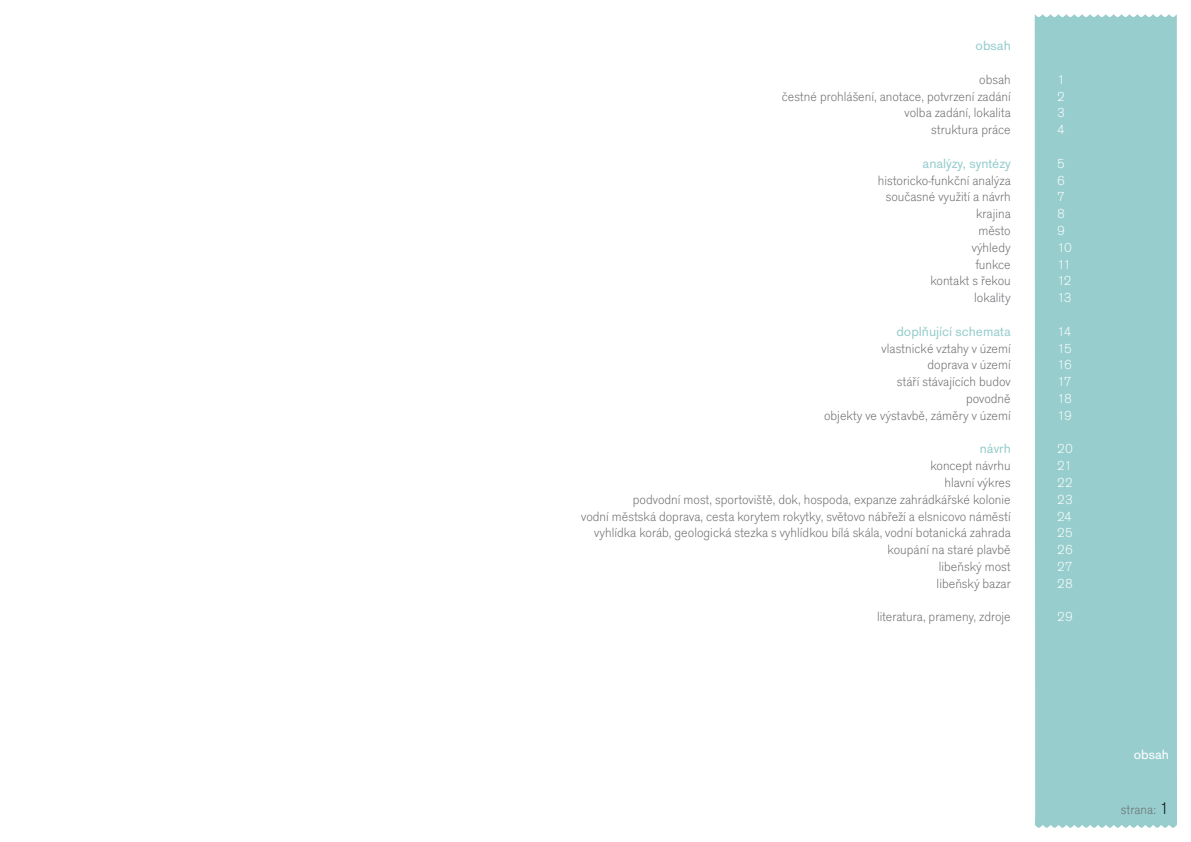
<style>
.page{position:relative;width:1191px;height:842px;background:#fff}
.page>*{position:absolute;margin:0;border:0;box-sizing:border-box;transform-origin:0 0}
.t1{font:300 14px/16.8px "Accius TOT";color:#6c6d70;text-align:right}
.t2{font:300 14px/16.8px "Accius TOT";letter-spacing:-.07em;color:#fff;text-align:justify}
.t3{font:14px "Accius TOT";color:#97cdcd}
.t4{font:14px "Accius TOT";color:#fff}
.s1{font-size:18px;color:#050504}
</style>
<div class="page">
<div style="left:1034px;top:14px;width:143px;height:814px;background:#97cdcd"></div>
<p class="t3" style="left:975px;top:38px;width:37px">obsah</p>
<p class="t1" style="left:782px;top:71px;width:230px">obsah<br>čestné prohlášení, anotace, potvrzení zadání volba zadání, lokalita<br>struktura práce</p>
<p class="t3" style="left:922px;top:155px;width:90px">analýzy, syntézy</p>
<p class="t1" style="left:878px;top:172px;width:134px">historicko-funkční analýza současné využití a návrh krajina<br>město<br>výhledy<br>funkce<br>kontakt s řekou<br>lokality</p>
<p class="t3" style="left:896px;top:323px;width:116px">doplňující schemata</p>
<p class="t1" style="left:824px;top:340px;width:188px">vlastnické vztahy v území<br>doprava v území<br>stáří stávajících budov<br>povodně<br>objekty ve výstavbě, záměry v území</p>
<p class="t3" style="left:979px;top:441px;width:33px">návrh</p>
<p class="t1" style="left:581px;top:457px;width:431px">koncept návrhu<br>hlavní výkres<br>podvodní most, sportoviště, dok, hospoda, expanze zahrádkářské kolonie<br>vodní městská doprava, cesta korytem rokytky, světovo nábřeží a elsnicovo náměstí vyhlídka koráb, geologická stezka s vyhlídkou bílá skála, vodní botanická zahrada koupání na staré plavbě<br>libeňský most<br>libeňský bazar</p>
<p class="t1" style="left:877px;top:609px;width:135px">literatura, prameny, zdroje</p>
<p class="t2" style="left:1057px;top:71px;width:9px">1<br>2<br>3<br>4</p>
<p class="t2" style="left:1057px;top:155px;width:16px;text-align:left">5<br>6<br>7<br>8<br>9<br>10<br>11<br>12<br>13</p>
<p class="t2" style="left:1057px;top:323px;width:16px">14<br>15<br>16<br>17<br>18<br>19</p>
<p class="t2" style="left:1057px;top:441px;width:17px">20<br>21<br>22<br>23<br>24<br>25<br>26<br>27<br>28</p>
<p class="t2" style="left:1057px;top:609px;width:17px">29</p>
<p class="t4" style="left:1133px;top:746px;width:37px">obsah</p>
<p class="t1" style="left:1120px;top:801px;width:50px">strana: <span class="s1">1</span></p>
</div>
